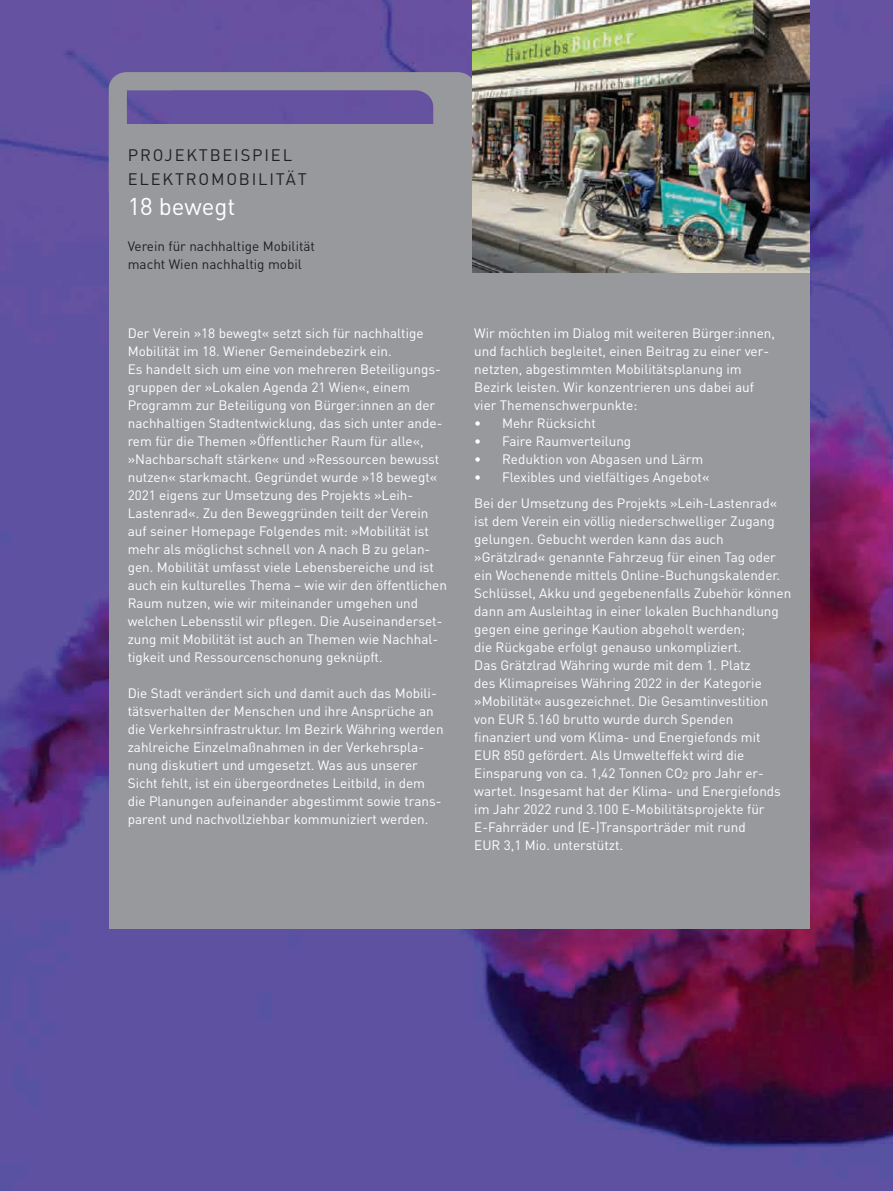
<style>
.page{position:relative;width:893px;height:1191px;background:#fff}
.page>*{position:absolute;margin:0;border:0;box-sizing:border-box;transform-origin:0 0}
.t1{font:24px "DIN Pro";color:#fff}
.t2{font:16.5px/24px "DIN Pro";letter-spacing:.11em;color:#231f20}
.t3{font:13.5px/18px "DIN Pro";color:#fff}
.t4{font:13.5px/18px "DIN Pro";color:#231f20}
</style>
<div class="page">
<img style="left:0;top:0;width:893px;height:1191px">
<div style="left:109px;top:124px;width:701px;height:804px;background:#97999c"></div>
<svg style="left:109px;top:72px;width:364px;height:121px"></svg>
<img style="left:473px;top:0;width:337px;height:272px">
<p class="t2" style="left:128px;top:145px;width:180px">PROJEKTBEISPIEL<br>ELEKTROMOBILITÄT</p>
<h1 class="t1" style="left:128px;top:197px;width:109px">18 bewegt</h1>
<p class="t4" style="left:128px;top:238px;width:189px">Verein für nachhaltige Mobilität macht Wien nachhaltig mobil</p>
<p class="t3" style="left:128px;top:325px;width:321px">Der Verein »18 bewegt« setzt sich für nachhaltige Mobilität im 18. Wiener Gemeindebezirk ein.<br>Es handelt sich um eine von mehreren Beteiligungs&shy;gruppen der »Lokalen Agenda 21 Wien«, einem Programm zur Beteiligung von Bürger:innen an der nachhaltigen Stadtentwicklung, das sich unter ande&shy;rem für die Themen »Öffentlicher Raum für alle«, »Nachbarschaft stärken« und »Ressourcen bewusst nutzen« starkmacht. Gegründet wurde »18 bewegt« 2021 eigens zur Umsetzung des Projekts »Leih-Lastenrad«. Zu den Beweggründen teilt der Verein auf seiner Homepage Folgendes mit: »Mobilität ist mehr als möglichst schnell von A nach B zu gelan&shy;gen. Mobilität umfasst viele Lebensbereiche und ist auch ein kulturelles Thema – wie wir den öffentlichen Raum nutzen, wie wir miteinander umgehen und welchen Lebensstil wir pflegen. Die Auseinanderset&shy;zung mit Mobilität ist auch an Themen wie Nachhal&shy;tigkeit und Ressourcenschonung geknüpft.</p>
<p class="t3" style="left:128px;top:685px;width:317px">Die Stadt verändert sich und damit auch das Mobili&shy;tätsverhalten der Menschen und ihre Ansprüche an die Verkehrsinfrastruktur. Im Bezirk Währing werden zahlreiche Einzelmaßnahmen in der Verkehrspla&shy;nung diskutiert und umgesetzt. Was aus unserer Sicht fehlt, ist ein übergeordnetes Leitbild, in dem die Planungen aufeinander abgestimmt sowie trans&shy;parent und nachvollziehbar kommuniziert werden.</p>
<p class="t3" style="left:474px;top:326px;width:302px">Wir möchten im Dialog mit weiteren Bürger:innen, und fachlich begleitet, einen Beitrag zu einer ver&shy;netzten, abgestimmten Mobilitätsplanung im Bezirk leisten. Wir konzentrieren uns dabei auf vier Themenschwerpunkte:</p>
<p class="t3" style="left:474px;top:416px;width:123px">• Mehr Rücksicht</p>
<p class="t3" style="left:474px;top:434px;width:159px">• Faire Raumverteilung</p>
<p class="t3" style="left:474px;top:452px;width:231px">• Reduktion von Abgasen und Lärm</p>
<p class="t3" style="left:474px;top:466px;width:304px;line-height:25.5px">• Flexibles und vielfältiges Angebot«<br>Bei der Umsetzung des Projekts »Leih-Lastenrad«</p>
<p class="t3" style="left:474px;top:513px;width:318px">ist dem Verein ein völlig niederschwelliger Zugang gelungen. Gebucht werden kann das auch »Grätzlrad« genannte Fahrzeug für einen Tag oder ein Wochenende mittels Online-Buchungskalender.<br>Schlüssel, Akku und gegebenenfalls Zubehör können dann am Ausleihtag in einer lokalen Buchhandlung gegen eine geringe Kaution abgeholt werden;<br>die Rückgabe erfolgt genauso unkompliziert.<br>Das Grätzlrad Währing wurde mit dem 1. Platz<br>des Klimapreises Währing 2022 in der Kategorie »Mobilität« ausgezeichnet. Die Gesamtinvestition von EUR 5.160 brutto wurde durch Spenden finanziert und vom Klima- und Energiefonds mit<br>EUR 850 gefördert. Als Umwelteffekt wird die Einsparung von ca. 1,42 Tonnen CO<sub>2</sub> pro Jahr er&shy;wartet. Insgesamt hat der Klima- und Energiefonds im Jahr 2022 rund 3.100 E-Mobilitätsprojekte für E-Fahrräder und (E-)Transporträder mit rund<br>EUR 3,1 Mio. unterstützt.</p>
</div>
